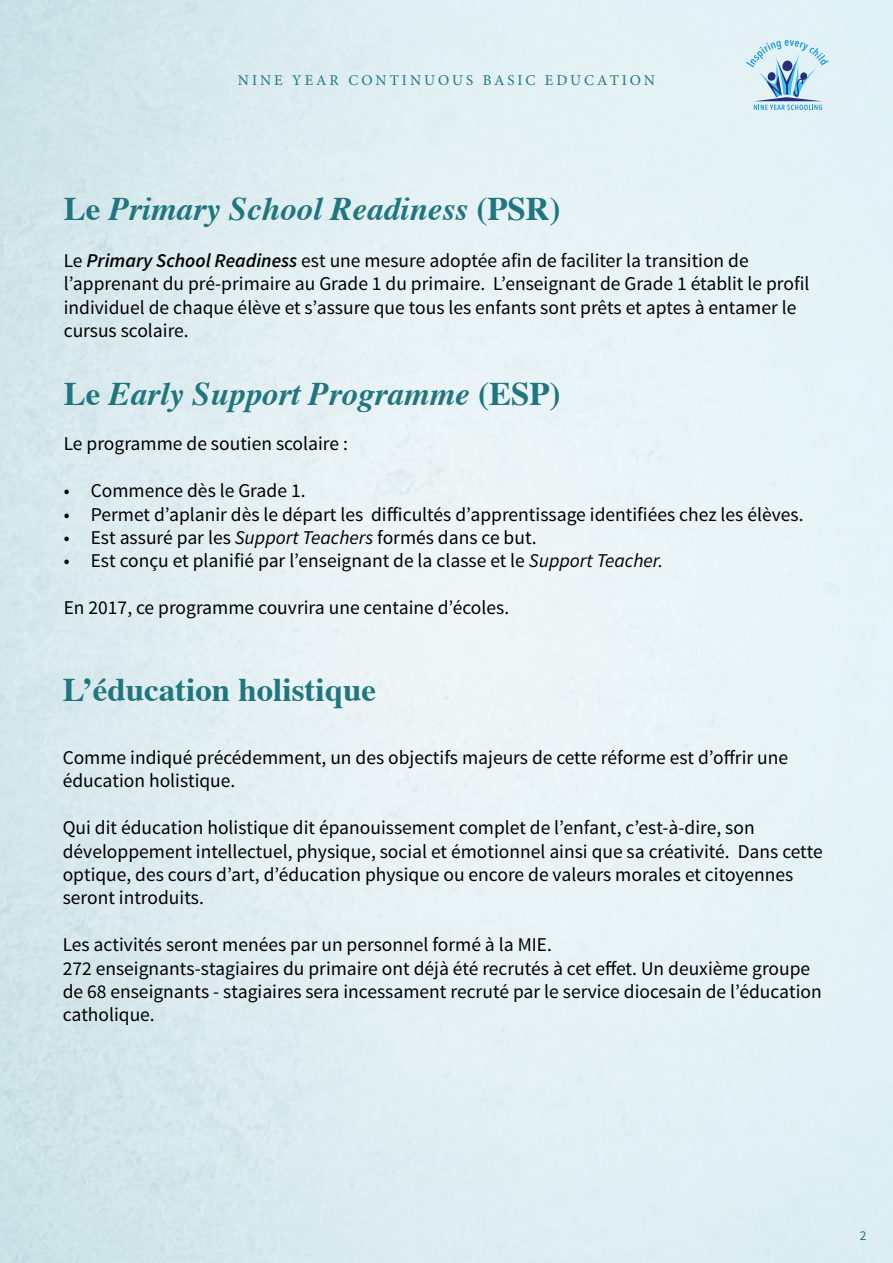
<style>
.page{position:relative;width:893px;height:1263px;background:#fff}
.page>*{position:absolute;margin:0;border:0;box-sizing:border-box;transform-origin:0 0}
.t1{font:italic 700 33px "Times";color:#20767f}
.t2{font:700 33px "Times";color:#20767f}
.t3{font:19.5px/23.4px "Source Sans Pro";color:#000}
.t4{font:15px "Minion Pro";letter-spacing:.2em;color:#20767f}
.t5{font:13.5px "Source Sans Pro";color:#20767f}
.s1{font-style:normal}
.s2{font-weight:600;font-style:italic}
.s3{font-style:italic}
</style>
<div class="page">
<svg style="left:746px;top:40px;width:83px;height:70px;background:#b9d6e8"></svg>
<p class="t4" style="left:238px;top:71px;width:419px">NINE YEAR CONTINUOUS BASIC EDUCATION</p>
<h1 class="t1" style="left:64px;top:178px;width:498px"><span class="s1">Le</span> Primary School Readiness <span class="s1">(PSR)</span></h1>
<p class="t3" style="left:64px;top:249px;width:747px">Le <span class="s2">Primary School Readiness</span> est une mesure adoptée afin de faciliter la transition de l’apprenant du pré-primaire au Grade 1 du primaire. L’enseignant de Grade 1 établit le profil individuel de chaque élève et s’assure que tous les enfants sont prêts et aptes à entamer le cursus scolaire.</p>
<h1 class="t1" style="left:64px;top:363px;width:498px"><span class="s1">Le</span> Early Support Programme <span class="s1">(ESP)</span></h1>
<p class="t3" style="left:64px;top:433px;width:286px">Le programme de soutien scolaire :</p>
<p class="t3" style="left:64px;top:479px;width:243px">• Commence dès le Grade 1.</p>
<p class="t3" style="left:64px;top:503px;width:741px">• Permet d’aplanir dès le départ les difficultés d’apprentissage identifiées chez les élèves.</p>
<p class="t3" style="left:64px;top:526px;width:474px">• Est assuré par les <span class="s3">Support Teachers</span> formés dans ce but.</p>
<p class="t3" style="left:64px;top:550px;width:601px">• Est conçu et planifié par l’enseignant de la classe et le <span class="s3">Support Teacher.</span></p>
<p class="t3" style="left:64px;top:596px;width:447px">En 2017, ce programme couvrira une centaine d’écoles.</p>
<h1 class="t2" style="left:63px;top:658px;width:315px">L’éducation holistique</h1>
<p class="t3" style="left:63px;top:746px;width:727px">Comme indiqué précédemment, un des objectifs majeurs de cette réforme est d’offrir une éducation holistique.</p>
<p class="t3" style="left:63px;top:816px;width:762px">Qui dit éducation holistique dit épanouissement complet de l’enfant, c’est-à-dire, son développement intellectuel, physique, social et émotionnel ainsi que sa créativité. Dans cette optique, des cours d’art, d’éducation physique ou encore de valeurs morales et citoyennes seront introduits.</p>
<p class="t3" style="left:63px;top:933px;width:760px">Les activités seront menées par un personnel formé à la MIE.<br>272 enseignants-stagiaires du primaire ont déjà été recrutés à cet effet. Un deuxième groupe de 68 enseignants - stagiaires sera incessament recruté par le service diocesain de l’éducation catholique.</p>
<p class="t5" style="left:860px;top:1227px;width:8px">2</p>
</div>
